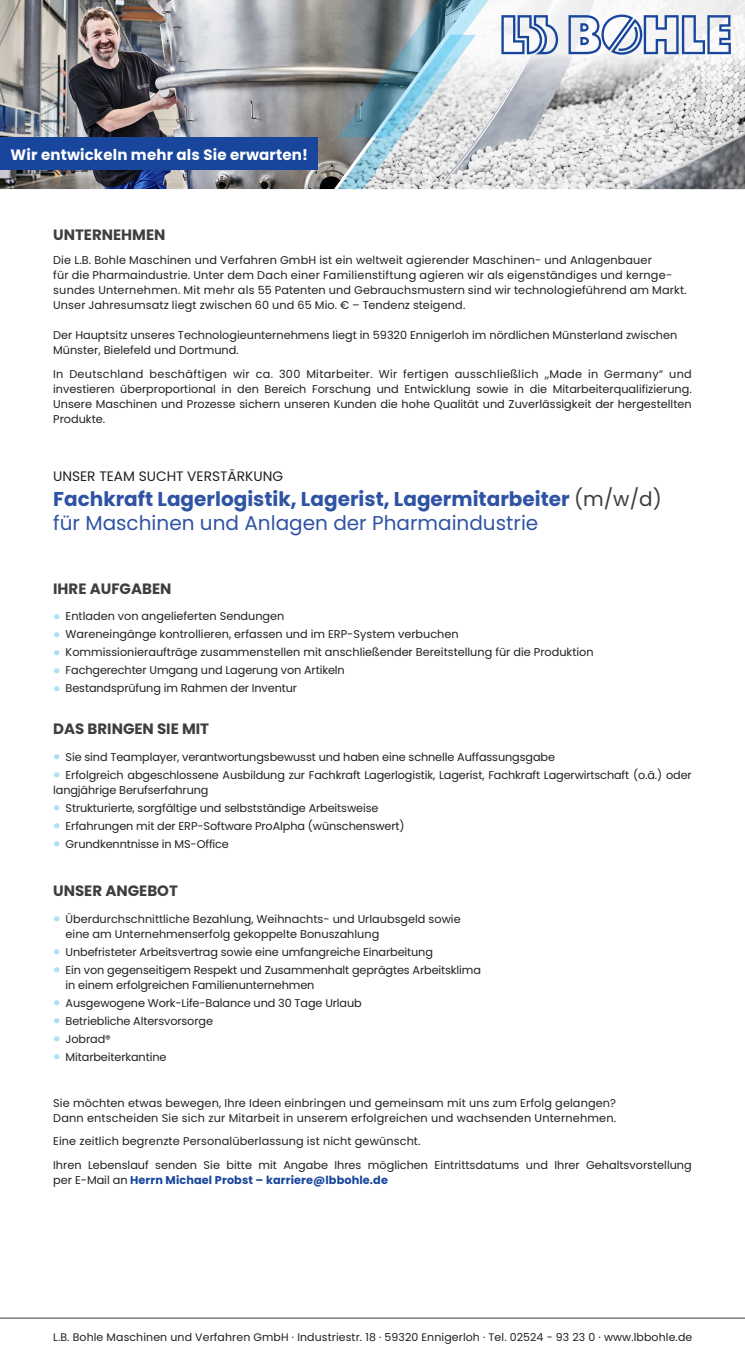
<style>
.page{position:relative;width:745px;height:1363px;background:#fff}
.page>*{position:absolute;margin:0;border:0;box-sizing:border-box;transform-origin:0 0}
.t1{font:700 20px "Poppins";color:#2f53a4}
.t2{font:20px "Poppins";color:#2f53a4}
.t3{font:700 15px "Poppins";color:#3e3e3f}
.t4{font:700 15px "Poppins";letter-spacing:.01em;color:#fff}
.t5{font:13.75px "Poppins";color:#231f20}
.t6{font:11.25px/15px "Poppins";color:#231f20}
.t7{font:11px "Poppins";letter-spacing:.01em;color:#231f20}
.s1{font-weight:400;color:#3e3e3f}
.s2{font-family:"Frutiger LT Std";font-stretch:condensed;font-size:15px;color:#aae0f9}
.s3{font-weight:700;color:#18469d}
</style>
<div class="page">
<img style="left:0;top:0;width:337px;height:189px">
<img style="left:558px;top:115px;width:186px;height:74px">
<svg style="left:558px;top:0;width:186px;height:115px"></svg>
<svg style="left:568px;top:15px;width:162px;height:40px"></svg>
<svg style="left:337px;top:0;width:221px;height:189px"></svg>
<div style="left:0;top:137px;width:317px;height:33px;background:#18469d"></div>
<hr style="left:0;top:1318px;width:744px;height:1px;background:#3e3e3f">
<p class="t4" style="left:11px;top:146px;width:299px">Wir entwickeln mehr als Sie erwarten!</p>
<p class="t3" style="left:53px;top:226px;width:114px">UNTERNEHMEN</p>
<p class="t6" style="left:53px;top:253px;width:635px">Die L.B. Bohle Maschinen und Verfahren GmbH ist ein weltweit agierender Maschinen- und Anlagenbauer<br>für die Pharmaindustrie. Unter dem Dach einer Familienstiftung agieren wir als eigenständiges und kernge&shy;sundes Unternehmen. Mit mehr als 55 Patenten und Gebrauchsmustern sind wir technologieführend am Markt.<br>Unser Jahresumsatz liegt zwischen 60 und 65 Mio. € – Tendenz steigend.</p>
<p class="t6" style="left:53px;top:328px;width:625px">Der Hauptsitz unseres Technologieunternehmens liegt in 59320 Ennigerloh im nördlichen Münsterland zwischen<br>Münster, Bielefeld und Dortmund.</p>
<p class="t6" style="left:53px;top:366px;width:639px;text-align:justify">In Deutschland beschäftigen wir ca. 300 Mitarbeiter. Wir fertigen ausschließlich „Made in Germany“ und investieren überproportional in den Bereich Forschung und Entwicklung sowie in die Mitarbeiterqualifizierung.<br>Unsere Maschinen und Prozesse sichern unseren Kunden die hohe Qualität und Zuverlässigkeit der hergestellten Produkte.</p>
<p class="t5" style="left:53px;top:468px;width:231px">UNSER TEAM SUCHT VERSTÄRKUNG</p>
<p class="t1" style="left:53px;top:487px;width:609px">Fachkraft Lagerlogistik, Lagerist, Lagermitarbeiter <span class="s1">(m/w/d)</span></p>
<p class="t2" style="left:53px;top:511px;width:486px">für Maschinen und Anlagen der Pharmaindustrie</p>
<p class="t3" style="left:53px;top:580px;width:120px">IHRE AUFGABEN</p>
<p class="t6" style="left:53px;top:609px;width:232px"><span class="s2">•</span> Entladen von angelieferten Sendungen</p>
<p class="t6" style="left:53px;top:627px;width:406px"><span class="s2">•</span> Wareneingänge kontrollieren, erfassen und im ERP-System verbuchen</p>
<p class="t6" style="left:53px;top:645px;width:541px"><span class="s2">•</span> Kommissionieraufträge zusammenstellen mit anschließender Bereitstellung für die Produktion</p>
<p class="t6" style="left:53px;top:663px;width:293px"><span class="s2">•</span> Fachgerechter Umgang und Lagerung von Artikeln</p>
<p class="t6" style="left:53px;top:681px;width:245px"><span class="s2">•</span> Bestandsprüfung im Rahmen der Inventur</p>
<p class="t3" style="left:53px;top:720px;width:157px">DAS BRINGEN SIE MIT</p>
<p class="t6" style="left:53px;top:749px;width:503px"><span class="s2">•</span> Sie sind Teamplayer, verantwortungsbewusst und haben eine schnelle Auffassungsgabe</p>
<p class="t6" style="left:53px;top:767px;width:639px"><span class="s2">•</span> Erfolgreich abgeschlossene Ausbildung zur Fachkraft Lagerlogistik, Lagerist, Fachkraft Lagerwirtschaft (o.ä.) oder langjährige Berufserfahrung</p>
<p class="t6" style="left:53px;top:800px;width:326px"><span class="s2">•</span> Strukturierte, sorgfältige und selbstständige Arbeitsweise</p>
<p class="t6" style="left:53px;top:818px;width:353px"><span class="s2">•</span> Erfahrungen mit der ERP-Software ProAlpha (wünschenswert)</p>
<p class="t6" style="left:53px;top:836px;width:177px"><span class="s2">•</span> Grundkenntnisse in MS-Office</p>
<p class="t3" style="left:53px;top:882px;width:126px">UNSER ANGEBOT</p>
<p class="t6" style="left:53px;top:911px;width:408px"><span class="s2">•</span> Überdurchschnittliche Bezahlung, Weihnachts- und Urlaubsgeld sowie</p>
<p class="t6" style="left:66px;top:926px;width:315px">eine am Unternehmenserfolg gekoppelte Bonuszahlung</p>
<p class="t6" style="left:53px;top:944px;width:381px"><span class="s2">•</span> Unbefristeter Arbeitsvertrag sowie eine umfangreiche Einarbeitung</p>
<p class="t6" style="left:53px;top:962px;width:429px"><span class="s2">•</span> Ein von gegenseitigem Respekt und Zusammenhalt geprägtes Arbeitsklima</p>
<p class="t6" style="left:66px;top:977px;width:250px">in einem erfolgreichen Familienunternehmen</p>
<p class="t6" style="left:53px;top:995px;width:310px"><span class="s2">•</span> Ausgewogene Work-Life-Balance und 30 Tage Urlaub</p>
<p class="t6" style="left:53px;top:1013px;width:161px"><span class="s2">•</span> Betriebliche Altersvorsorge</p>
<p class="t6" style="left:53px;top:1031px;width:59px"><span class="s2">•</span> Jobrad®</p>
<p class="t6" style="left:53px;top:1049px;width:115px"><span class="s2">•</span> Mitarbeiterkantine</p>
<p class="t6" style="left:53px;top:1095px;width:564px">Sie möchten etwas bewegen, Ihre Ideen einbringen und gemeinsam mit uns zum Erfolg gelangen?</p>
<p class="t6" style="left:53px;top:1110px;width:564px">Dann entscheiden Sie sich zur Mitarbeit in unserem erfolgreichen und wachsenden Unternehmen.</p>
<p class="t6" style="left:53px;top:1134px;width:368px">Eine zeitlich begrenzte Personalüberlassung ist nicht gewünscht.</p>
<p class="t6" style="left:53px;top:1157px;width:639px">Ihren Lebenslauf senden Sie bitte mit Angabe Ihres möglichen Eintrittsdatums und Ihrer Gehaltsvorstellung per E-Mail an <span class="s3">Herrn Michael Probst – karriere@lbbohle.de</span></p>
<p class="t7" style="left:53px;top:1330px;width:640px">L.B. Bohle Maschinen und Verfahren GmbH ∙ Industriestr. 18 ∙ 59320 Ennigerloh ∙ Tel. 02524 - 93 23 0 ∙ www.lbbohle.de</p>
</div>
